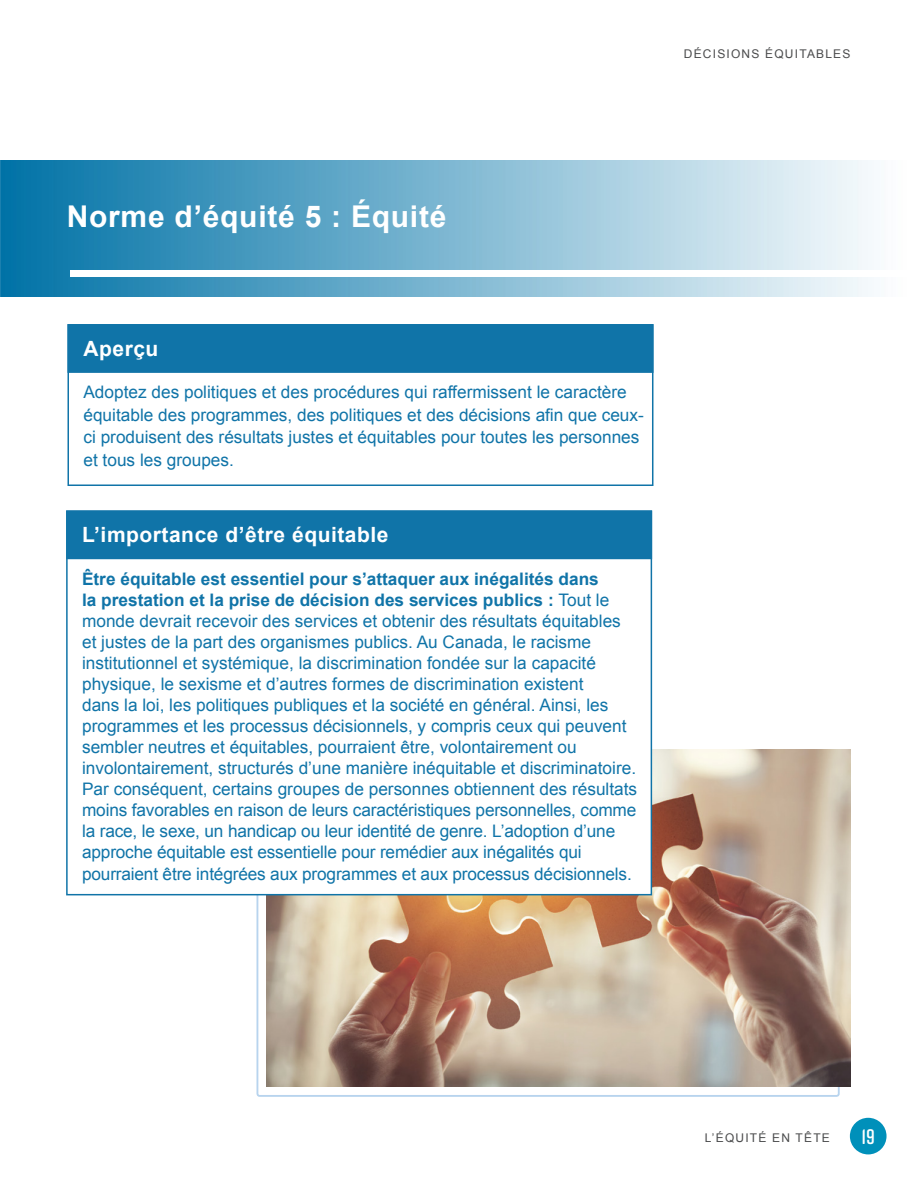
<style>
.page{position:relative;width:918px;height:1188px;background:#fff}
.page>*{position:absolute;margin:0;border:0;box-sizing:border-box;transform-origin:0 0}
.t1{font:700 30px "Arial";letter-spacing:.025em;color:#fff}
.t2{font:700 21px "Arial";letter-spacing:.025em;color:#fff}
.t3{font:600 21px "Rift Soft";color:#fff}
.t4{font:17.25px/21.1px "Arial";color:#1074a8}
.t5{font:12px "Arial";letter-spacing:.1em;color:#4b4c4d}
.s1{font-weight:700}
</style>
<div class="page">
<div style="left:850px;top:1118px;width:37px;height:36px;background:#0090ba;border-radius:50%"></div>
<img style="left:267px;top:749px;width:583px;height:338px">
<img style="left:0;top:160px;width:872px;height:136px">
<div style="left:70px;top:270px;width:848px;height:7px;background:#fff"></div>
<div style="left:68px;top:324px;width:585px;height:162px;background:#fff;border:2px solid #1074a8"></div>
<div style="left:68px;top:324px;width:585px;height:49px;background:#1074a8;border:2px solid #1074a8"></div>
<div style="left:66px;top:510px;width:586px;height:385px;background:#fff;border:2px solid #1074a8"></div>
<div style="left:66px;top:510px;width:586px;height:49px;background:#1074a8;border:2px solid #1074a8"></div>
<p class="t5" style="left:684px;top:45px;width:168px">DÉCISIONS ÉQUITABLES</p>
<h1 class="t1" style="left:67px;top:197px;width:381px">Norme d’équité 5 : Équité</h1>
<p class="t2" style="left:83px;top:334px;width:76px">Aperçu</p>
<p class="t4" style="left:83px;top:381px;width:562px;line-height:22.5px">Adoptez des politiques et des procédures qui raffermissent le caractère équitable des programmes, des politiques et des décisions afin que ceux&shy;ci produisent des résultats justes et équitables pour toutes les personnes et tous les groupes.</p>
<p class="t2" style="left:82px;top:521px;width:308px">L’importance d’être équitable</p>
<p class="t4" style="left:82px;top:568px;width:557px"><span class="s1">Être équitable est essentiel pour s’attaquer aux inégalités dans<br>la prestation et la prise de décision des services publics :</span> Tout le monde devrait recevoir des services et obtenir des résultats équitables et justes de la part des organismes publics. Au Canada, le racisme institutionnel et systémique, la discrimination fondée sur la capacité physique, le sexisme et d’autres formes de discrimination existent<br>dans la loi, les politiques publiques et la société en général. Ainsi, les programmes et les processus décisionnels, y compris ceux qui peuvent sembler neutres et équitables, pourraient être, volontairement ou involontairement, structurés d’une manière inéquitable et discriminatoire.<br>Par conséquent, certains groupes de personnes obtiennent des résultats moins favorables en raison de leurs caractéristiques personnelles, comme la race, le sexe, un handicap ou leur identité de genre. L’adoption d’une approche équitable est essentielle pour remédier aux inégalités qui pourraient être intégrées aux programmes et aux processus décisionnels.</p>
<p class="t5" style="left:705px;top:1130px;width:127px">L’ÉQUITÉ EN TÊTE</p>
<p class="t3" style="left:861px;top:1122px;width:15px">19</p>
</div>
